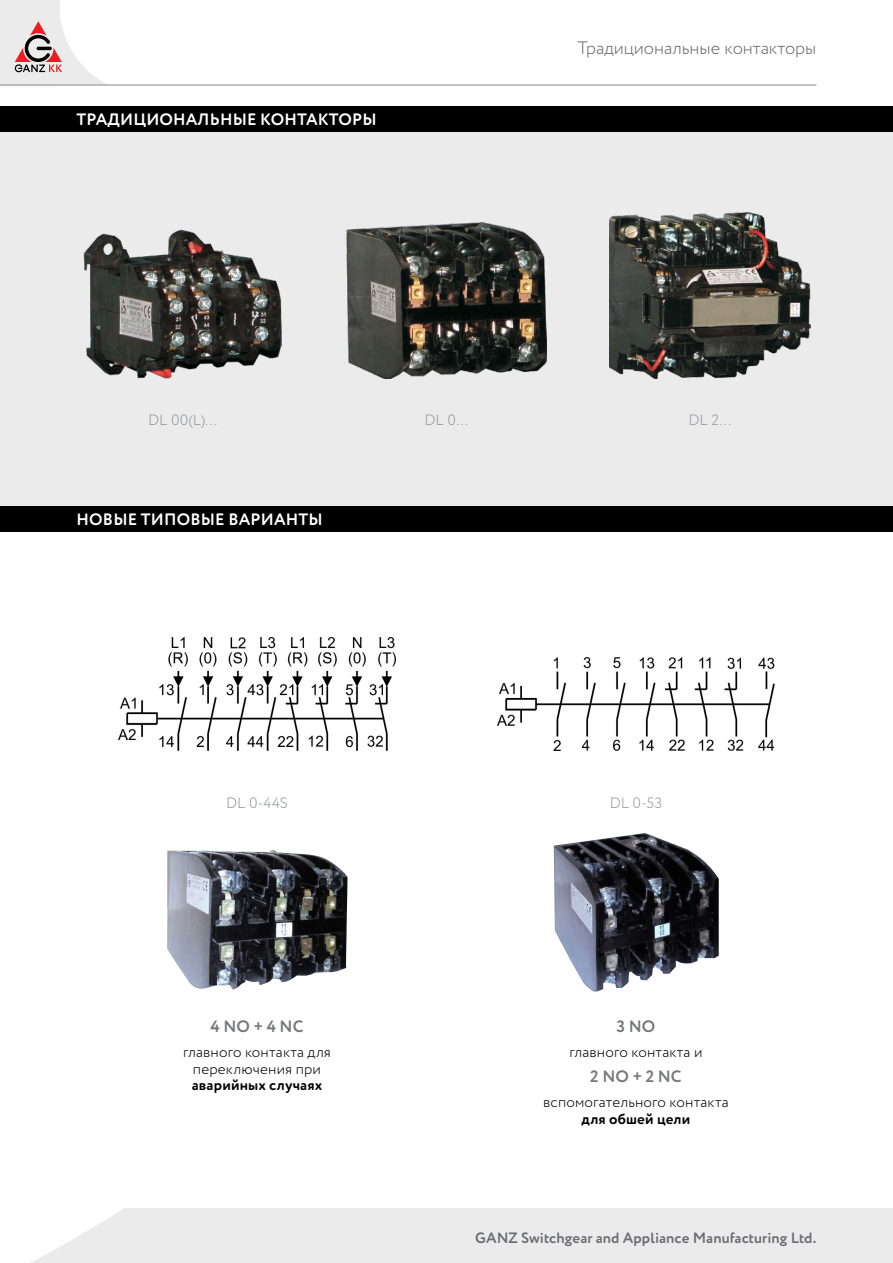
<style>
.page{position:relative;width:893px;height:1263px;background:#fff}
.page>*{position:absolute;margin:0;border:0;box-sizing:border-box;transform-origin:0 0}
.t1{font:300 18px "Circe Rounded";color:#6d6e71}
.t2{font:16.5px "Circe Rounded Regular 4";letter-spacing:.01em;color:#fff}
.t3{font:700 16.5px "Circe Rounded";color:#77787b}
.t4{font:300 15px/16.5px "Circe Rounded";letter-spacing:.01em;color:#000;text-align:center}
.t5{font:15px "Circe Rounded Regular 4";letter-spacing:.005em;color:#6d6e71}
.t6{font:300 15px "Circe Rounded";color:#939598}
.t7{font:15px "Circe Rounded Regular 4";letter-spacing:.015em;color:#000}
</style>
<div class="page">
<div style="left:31px;top:1208px;width:862px;height:55px;background:#ebebec"></div>
<div style="left:0;top:0;width:60px;height:85px;background:#ebebec"></div>
<svg style="left:14px;top:19px;width:92px;height:65px"></svg>
<hr style="left:0;top:84px;width:816px;height:2px;background:#939598">
<div style="left:0;top:132px;width:893px;height:374px;background:#ebebec"></div>
<div style="left:0;top:106px;width:893px;height:26px;background:#000"></div>
<div style="left:0;top:506px;width:893px;height:25px;background:#000"></div>
<img style="left:167px;top:849px;width:181px;height:141px">
<img style="left:554px;top:833px;width:165px;height:159px">
<img style="left:84px;top:229px;width:198px;height:149px">
<img style="left:610px;top:213px;width:201px;height:165px">
<img style="left:346px;top:222px;width:201px;height:156px">
<img style="left:118px;top:638px;width:278px;height:112px">
<img style="left:497px;top:658px;width:277px;height:92px">
<p class="t2" style="left:77px;top:110px;width:301px">Традициональные контакторы</p>
<p class="t1" style="left:578px;top:38px;width:240px">Традициональные контакторы</p>
<p class="t6" style="left:148px;top:412px;width:71px">DL 00(L)…</p>
<p class="t6" style="left:424px;top:412px;width:45px">DL 0…</p>
<p class="t6" style="left:688px;top:412px;width:45px">DL 2…</p>
<p class="t2" style="left:77px;top:510px;width:248px">Новые типовые варианты</p>
<p class="t6" style="left:226px;top:794px;width:63px">DL 0-44S</p>
<p class="t6" style="left:610px;top:794px;width:54px">DL 0-53</p>
<p class="t3" style="left:211px;top:1017px;width:94px">4 NO + 4 NC</p>
<p class="t4" style="left:183px;top:1045px;width:149px">главного контакта для переключения при</p>
<p class="t7" style="left:192px;top:1076px;width:132px">аварийных случаях</p>
<p class="t3" style="left:617px;top:1017px;width:40px">3 NO</p>
<p class="t4" style="left:569px;top:1045px;width:135px">главного контакта и</p>
<p class="t3" style="left:590px;top:1067px;width:93px">2 NO + 2 NC</p>
<p class="t4" style="left:543px;top:1095px;width:187px">вспомогательного контакта</p>
<p class="t7" style="left:582px;top:1110px;width:110px">для обшей цели</p>
<p class="t5" style="left:475px;top:1229px;width:343px">GANZ Switchgear and Appliance Manufacturing Ltd.</p>
</div>
